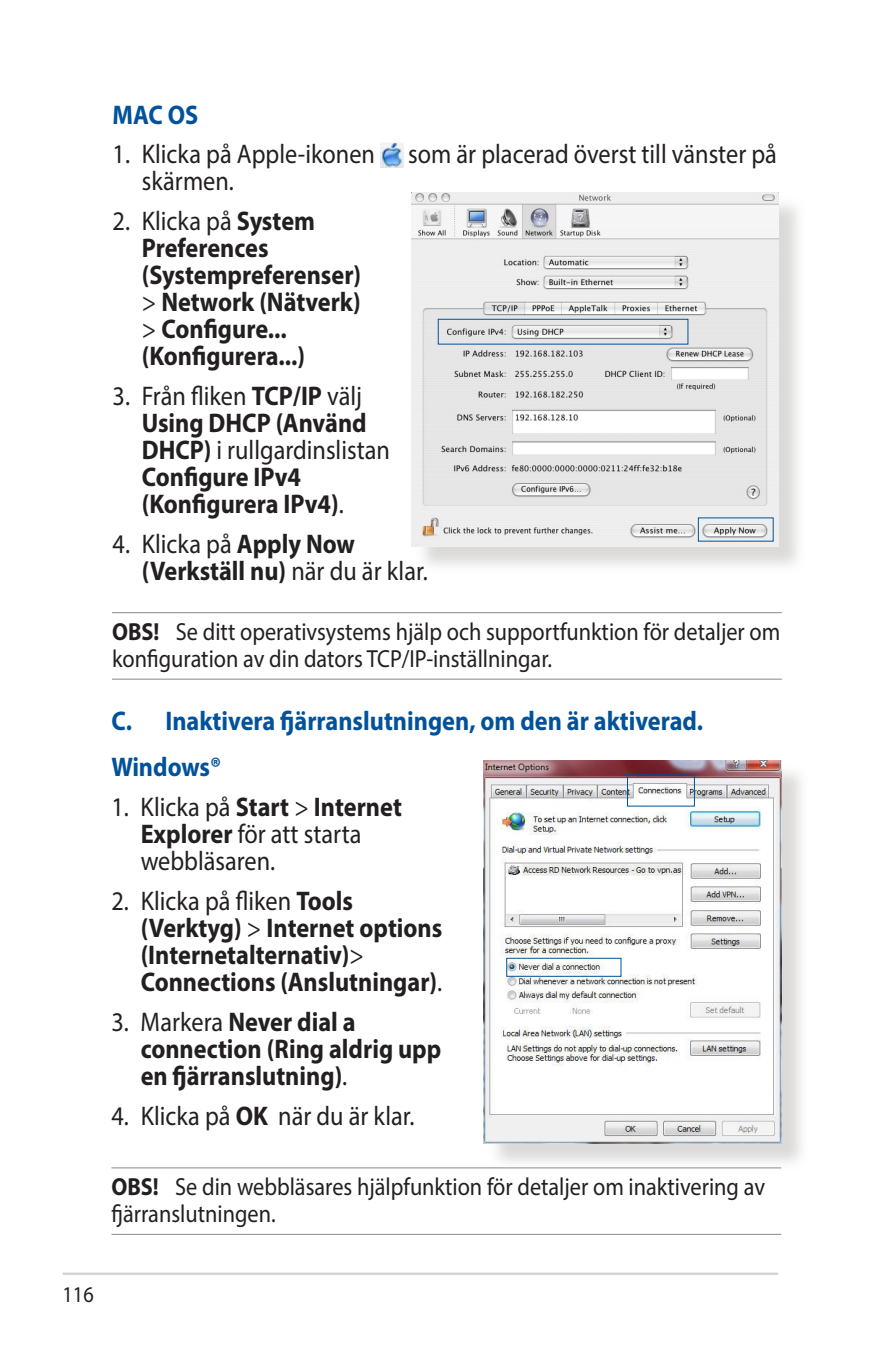
<style>
.page{position:relative;width:893px;height:1346px;background:#fff}
.page>*{position:absolute;margin:0;border:0;box-sizing:border-box;transform-origin:0 0}
.t1{font:700 27px/27px "Myriad Pro";color:#231f20;scale:.9 1}
.t2{font:27px/27px "Myriad Pro";color:#231f20;scale:.9 1}
.t3{font:700 27px/46.1px "Myriad Pro";color:#01529a;scale:.9 1}
.t4{font:24.75px/27px "Myriad Pro";color:#231f20;scale:.9 1}
.t5{font:22.5px "Myriad Pro";color:#231f20;scale:.9 1}
.s1{font-weight:400}
.s2{font-weight:700}
</style>
<div class="page">
<hr style="left:63px;top:1272px;width:715px;height:3px;background:#d1d2d4">
<hr style="left:111px;top:1167px;width:670px;height:1px;background:#939598">
<hr style="left:111px;top:1234px;width:670px;height:1px;background:#939598">
<img style="left:380px;top:143px;width:23px;height:25px">
<hr style="left:112px;top:612px;width:670px;height:1px;background:#939598">
<hr style="left:112px;top:678px;width:670px;height:2px;background:#939598">
<div style="left:415px;top:195px;width:391px;height:379px;background:#cfcecb;opacity:.75"></div>
<img style="left:412px;top:192px;width:366px;height:354px">
<div style="left:438px;top:319px;width:250px;height:25px;border:1px solid #01529a"></div>
<div style="left:487px;top:764px;width:323px;height:407px;background:#cfcecb;opacity:.75"></div>
<img style="left:484px;top:760px;width:297px;height:383px">
<div style="left:506px;top:958px;width:115px;height:18px;border:1px solid #01529a"></div>
<div style="left:627px;top:774px;width:68px;height:32px;border:1px solid #01529a"></div>
<p class="t3" style="left:113px;top:91px;width:97px">MAC OS</p>
<p class="t2" style="left:142px;top:140px;width:707px;text-indent:-29px">1. Klicka på Apple-ikonen som är placerad överst till vänster på skärmen.</p>
<p class="t1" style="left:142px;top:207px;width:245px;text-indent:-29px"><span class="s1">2. Klicka på</span> System<br>Preferences (Systempreferenser) <span class="s1">&gt;</span> Network (Nätverk) <span class="s1">&gt;</span> Configure... (Konfigurera...)</p>
<p class="t1" style="left:142px;top:382px;width:277px;text-indent:-29px"><span class="s1">3. Från fliken</span> TCP/IP <span class="s1">välj<br></span>Using DHCP (Använd<br>DHCP) <span class="s1">i rullgardinslistan<br></span>Configure IPv4 (Konfigurera IPv4)<span class="s1">.</span></p>
<p class="t2" style="left:142px;top:530px;width:319px;text-indent:-29px">4. Klicka på <span class="s2">Apply Now (Verkställ nu)</span> när du är klar.</p>
<p class="t4" style="left:112px;top:618px;width:744px"><span class="s2">OBS!</span> Se ditt operativsystems hjälp och supportfunktion för detaljer om konfiguration av din dators TCP/IP-inställningar.</p>
<p class="t3" style="left:111px;top:697px;width:659px">C. Inaktivera fjärranslutningen, om den är aktiverad.<br>Windows®</p>
<p class="t2" style="left:141px;top:793px;width:292px;text-indent:-29px">1. Klicka på <span class="s2">Start</span> &gt; <span class="s2">Internet<br>Explorer</span> för att starta webbläsaren.</p>
<p class="t1" style="left:141px;top:887px;width:337px;text-indent:-29px"><span class="s1">2. Klicka på fliken</span> Tools (Verktyg) <span class="s1">&gt;</span> Internet options (Internetalternativ)<span class="s1">&gt;<br></span>Connections (Anslutningar)<span class="s1">.</span></p>
<p class="t1" style="left:141px;top:1007px;width:336px;text-indent:-29px"><span class="s1">3. Markera</span> Never dial a connection (Ring aldrig upp en fjärranslutning)<span class="s1">.</span></p>
<p class="t2" style="left:111px;top:1102px;width:338px">4. Klicka på <span class="s2">OK</span> när du är klar.</p>
<p class="t4" style="left:111px;top:1173px;width:728px"><span class="s2">OBS!</span> Se din webbläsares hjälpfunktion för detaljer om inaktivering av fjärranslutningen.</p>
<p class="t5" style="left:63px;top:1281px;width:36px">116</p>
</div>
